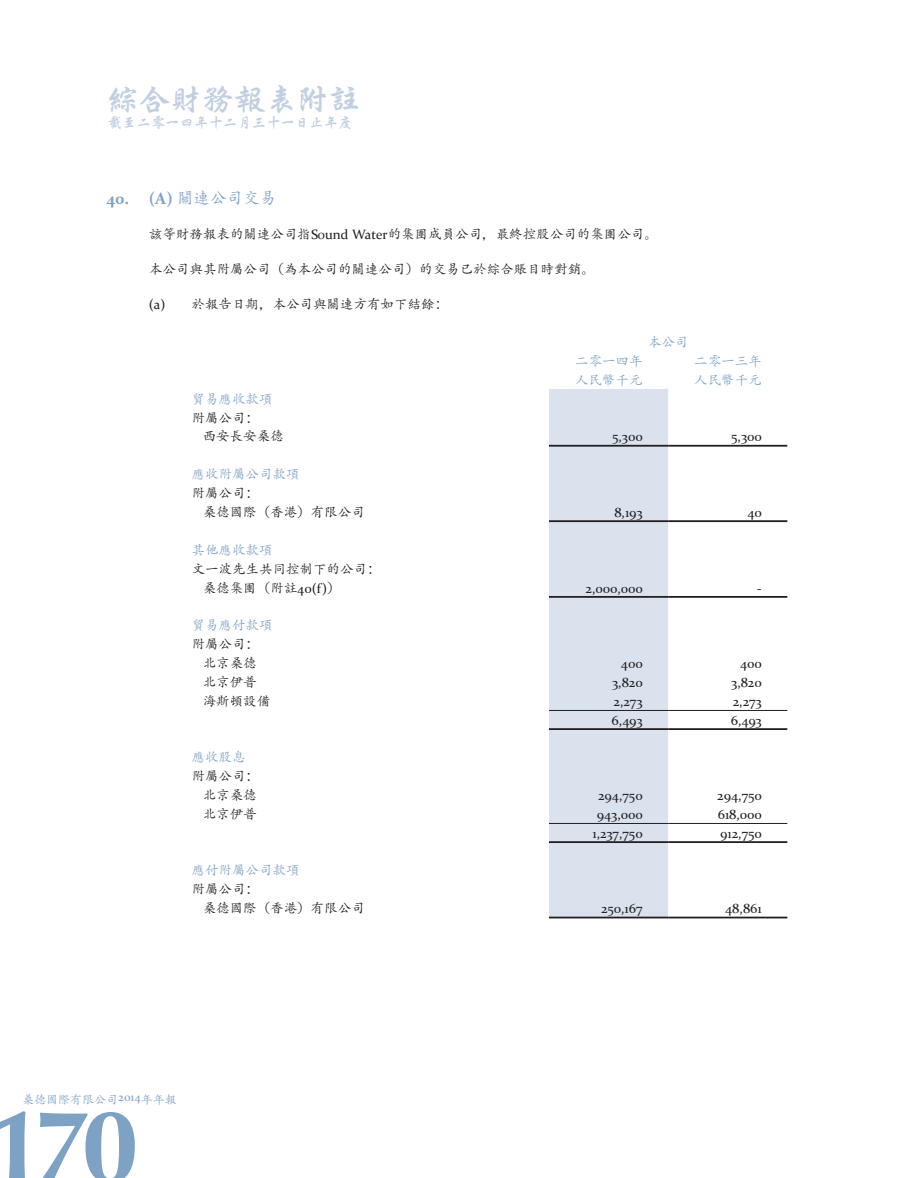
<style>
.page{position:relative;width:915px;height:1178px;background:#fff}
.page>*{position:absolute;margin:0;border:0;box-sizing:border-box;transform-origin:0 0}
.t1{font:700 103.2px "Optima LT Std";color:#7ea2c3}
.t2{font:33px "DF Xing Kai W5 HK BF";letter-spacing:-.04em;color:#c0cfe1}
.t3{font:700 16.5px "Constantia";color:#7ea2c3}
.t4{font:15px "DF Xing Kai W5 HK BF";letter-spacing:-.04em;color:#c0cfe1}
.B0{font:13.5px "Constantia";color:#231f20}
.B0-2{font:13.5px "Adobe Kaiti Std";color:#231f20}
.B1{font:13.5px "Adobe Kaiti Std";color:#231f20}
.B0-3{font:13.5px "Adobe Kaiti Std";color:#7ea2c3}
.L-1{font:13.5px "Adobe Kaiti Std";color:#231f20}
.t5{font:12px "Adobe Kaiti Std";color:#7ea2c3}
.s1{font-family:"Adobe Kaiti Std";font-weight:400}
.s2{font-family:"Constantia"}
</style>
<div class="page">
<div style="left:549px;top:389px;width:119px;height:527px;background:#dae2ed"></div>
<hr style="left:549px;top:445px;width:119px;height:2px;background:#231f20">
<hr style="left:668px;top:445px;width:119px;height:2px;background:#231f20">
<hr style="left:549px;top:520px;width:119px;height:2px;background:#231f20">
<hr style="left:668px;top:520px;width:119px;height:2px;background:#231f20">
<hr style="left:549px;top:596px;width:119px;height:2px;background:#231f20">
<hr style="left:668px;top:596px;width:119px;height:2px;background:#231f20">
<hr style="left:549px;top:916px;width:119px;height:2px;background:#231f20">
<hr style="left:668px;top:916px;width:119px;height:2px;background:#231f20">
<hr style="left:549px;top:710px;width:119px;height:1px;background:#231f20">
<hr style="left:668px;top:710px;width:119px;height:1px;background:#231f20">
<hr style="left:549px;top:823px;width:119px;height:1px;background:#231f20">
<hr style="left:668px;top:823px;width:119px;height:1px;background:#231f20">
<hr style="left:549px;top:728px;width:119px;height:2px;background:#231f20">
<hr style="left:668px;top:728px;width:119px;height:2px;background:#231f20">
<hr style="left:549px;top:841px;width:119px;height:2px;background:#231f20">
<hr style="left:668px;top:841px;width:119px;height:2px;background:#231f20">
<h2 class="t2" style="left:106px;top:82px;width:256px">綜合財務報表附註</h2>
<p class="t4" style="left:107px;top:115px;width:247px">截至二零一四年十二月三十一日止年度</p>
<h1 class="t3" style="left:106px;top:187px;width:171px">40. (A) <span class="s1">關連公司交易</span></h1>
<p class="B1" style="left:149px;top:226px;width:510px">該等財務報表的關連公司指<span class="s2">Sound Water</span>的集團成員公司，最終控股公司的集團公司。</p>
<p class="B1" style="left:149px;top:261px;width:447px">本公司與其附屬公司（為本公司的關連公司）的交易已於綜合賬目時對銷。</p>
<p class="L-1" style="left:149px;top:296px;width:301px"><span class="s2">(a)</span> 於報告日期，本公司與關連方有如下結餘：</p>
<p class="B0-3" style="left:647px;top:333px;width:42px">本公司</p>
<p class="B0-3" style="left:575px;top:352px;width:69px">二零一四年</p>
<p class="B0-3" style="left:694px;top:352px;width:69px">二零一三年</p>
<p class="B0-3" style="left:575px;top:371px;width:69px">人民幣千元</p>
<p class="B0-3" style="left:694px;top:371px;width:69px">人民幣千元</p>
<h2 class="B0-3" style="left:191px;top:390px;width:82px">貿易應收款項</h2>
<p class="B0-2" style="left:191px;top:409px;width:69px">附屬公司：</p>
<p class="B0-2" style="left:203px;top:428px;width:82px">西安長安桑德</p>
<p class="B0" style="left:611px;top:428px;width:32px">5,300</p>
<p class="B0" style="left:731px;top:428px;width:32px">5,300</p>
<h2 class="B0-3" style="left:191px;top:466px;width:109px">應收附屬公司款項</h2>
<p class="B0-2" style="left:191px;top:485px;width:69px">附屬公司：</p>
<p class="B0-2" style="left:203px;top:504px;width:163px">桑德國際（香港）有限公司</p>
<p class="B0" style="left:614px;top:503px;width:30px">8,193</p>
<p class="B0" style="left:747px;top:503px;width:16px">40</p>
<p class="B0-3" style="left:191px;top:541px;width:82px">其他應收款項</p>
<p class="B0-2" style="left:191px;top:560px;width:190px">文一波先生共同控制下的公司：</p>
<p class="B0-2" style="left:203px;top:579px;width:139px">桑德集團（附註<span class="s2">40(f)</span>）</p>
<p class="B0" style="left:585px;top:579px;width:59px">2,000,000</p>
<p class="B0" style="left:756px;top:579px;width:6px">-</p>
<h2 class="B0-3" style="left:191px;top:617px;width:82px">貿易應付款項</h2>
<p class="B0-2" style="left:191px;top:636px;width:69px">附屬公司：</p>
<p class="B0-2" style="left:203px;top:655px;width:55px">北京桑德</p>
<p class="B0" style="left:620px;top:654px;width:23px">400</p>
<p class="B0" style="left:739px;top:654px;width:23px">400</p>
<p class="B0-2" style="left:203px;top:674px;width:55px">北京伊普</p>
<p class="B0" style="left:612px;top:673px;width:32px">3,820</p>
<p class="B0" style="left:731px;top:673px;width:32px">3,820</p>
<p class="B0-2" style="left:203px;top:693px;width:69px">海斯頓設備</p>
<p class="B0" style="left:613px;top:692px;width:31px">2,273</p>
<p class="B0" style="left:732px;top:692px;width:31px">2,273</p>
<p class="B0" style="left:611px;top:711px;width:33px">6,493</p>
<p class="B0" style="left:730px;top:711px;width:33px">6,493</p>
<h2 class="B0-3" style="left:191px;top:749px;width:55px">應收股息</h2>
<p class="B0-2" style="left:191px;top:768px;width:69px">附屬公司：</p>
<p class="B0-2" style="left:203px;top:787px;width:55px">北京桑德</p>
<p class="B0" style="left:598px;top:786px;width:46px">294,750</p>
<p class="B0" style="left:717px;top:786px;width:46px">294,750</p>
<p class="B0-2" style="left:203px;top:806px;width:55px">北京伊普</p>
<p class="B0" style="left:596px;top:805px;width:47px">943,000</p>
<p class="B0" style="left:717px;top:805px;width:46px">618,000</p>
<p class="B0" style="left:592px;top:824px;width:52px">1,237,750</p>
<p class="B0" style="left:719px;top:824px;width:43px">912,750</p>
<h2 class="B0-3" style="left:191px;top:862px;width:109px">應付附屬公司款項</h2>
<p class="B0-2" style="left:191px;top:881px;width:69px">附屬公司：</p>
<p class="B0-2" style="left:203px;top:900px;width:163px">桑德國際（香港）有限公司</p>
<p class="B0" style="left:601px;top:899px;width:43px">250,167</p>
<p class="B0" style="left:724px;top:899px;width:38px">48,861</p>
<p class="t5" style="left:22px;top:1092px;width:156px">桑德國際有限公司<sup>2014</sup>年年報</p>
<h1 class="t1" style="left:-13px;top:1086px;width:153px">170</h1>
</div>
